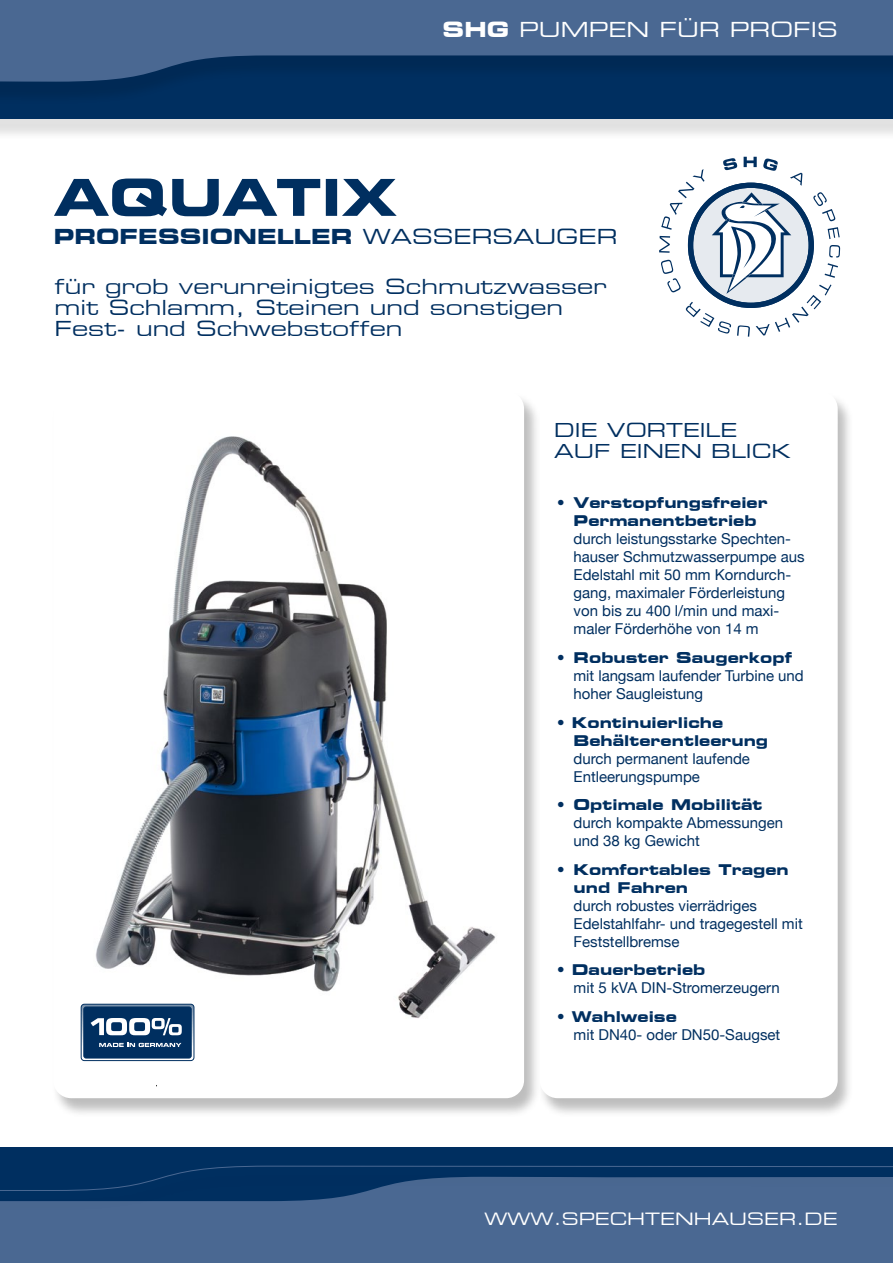
<style>
.page{position:relative;width:893px;height:1263px;background:#fff}
.page>*{position:absolute;margin:0;border:0;box-sizing:border-box;transform-origin:0 0}
.t1{font:51px "Eurostile Bold Extended Two";color:#002f60}
.t2{font:21px/21px "Eurostile Extended Two";color:#002f60}
.t3{font:21px "Eurostile Bold Extended Two";color:#002f60}
.t4{font:21px "Eurostile Extended Two";color:#fff}
.t5{font:19.5px/21px "Eurostile Extended Two";color:#002f60}
.t6{font:17.25px "Eurostile Extended Two";color:#fff}
.t7{font:15px/18px "Helvetica Neue";color:#002f60}
.t8{font:15px/18px "Eurostile Bold Extended Two";color:#002f60}
.s1{font-family:"Eurostile Bold Extended Two"}
.s2{font-family:"Eurostile Extended Two"}
</style>
<div class="page">
<div style="left:538px;top:392px;width:316px;height:726px;background:#000;opacity:.26"></div>
<div style="left:540px;top:391px;width:298px;height:707px;background:#fff;border-radius:18px"></div>
<div style="left:51px;top:392px;width:490px;height:726px;background:#000;opacity:.26"></div>
<div style="left:53px;top:391px;width:471px;height:707px;background:#fff;border-radius:18px"></div>
<div style="left:0;top:0;width:893px;height:141px;background:#000;opacity:.12"></div>
<div style="left:0;top:0;width:893px;height:118px;background:#002f60"></div>
<svg style="left:0;top:0;width:893px;height:82px;fill:#4a6892"></svg>
<svg style="left:659px;top:157px;width:181px;height:180px"></svg>
<div style="left:0;top:1148px;width:893px;height:115px;background:#002f60"></div>
<svg style="left:0;top:1165px;width:893px;height:98px"></svg>
<img style="left:84px;top:436px;width:412px;height:593px">
<hr style="left:81px;top:1004px;width:113px;height:1px;background:#738da8">
<hr style="left:81px;top:1006px;width:113px;height:2px;background:#7d95ae">
<div style="left:81px;top:1004px;width:113px;height:57px;border:1px solid #002f60;border-radius:3px"></div>
<div style="left:84px;top:1007px;width:107px;height:51px;background:#002f60;border-radius:2px"></div>
<div style="left:83px;top:1006px;width:109px;height:52px;border:1px solid #002f60;border-radius:2px"></div>
<svg style="left:91px;top:1018px;width:91px;height:39px"></svg>
<h2 class="t4" style="left:443px;top:15px;width:397px"><span class="s1">SHG</span> PUMPEN FÜR PROFIS</h2>
<h1 class="t1" style="left:54px;top:162px;width:345px">AQUATIX</h1>
<h2 class="t3" style="left:54px;top:222px;width:565px">PROFESSIONELLER <span class="s2">WASSERSAUGER</span></h2>
<h2 class="t2" style="left:54px;top:275px;width:554px">für grob verunreinigtes Schmutzwasser mit Schlamm, Steinen und sonstigen<br>Fest- und Schwebstoffen</h2>
<h3 class="t5" style="left:554px;top:419px;width:238px">DIE VORTEILE<br>AUF EINEN BLICK</h3>
<p class="t8" style="left:557px;top:494px;width:212px;text-align:center"><span class="s2">•</span> Verstopfungsfreier<br>Permanentbetrieb</p>
<p class="t7" style="left:574px;top:531px;width:233px">durch leistungsstarke Spechten&shy;hauser Schmutzwasserpumpe aus<br>Edelstahl mit 50 mm Korndurch&shy;gang, maximaler Förderleistung von bis zu 400 l/min und maxi&shy;maler Förderhöhe von 14 m</p>
<p class="t8" style="left:557px;top:648px;width:237px">• Robuster Saugerkopf</p>
<p class="t7" style="left:574px;top:667px;width:232px">mit langsam laufender Turbine und hoher Saugleistung</p>
<p class="t8" style="left:574px;top:713px;width:196px;text-indent:-16px">• Kontinuierliche<br>Behälterentleerung</p>
<p class="t7" style="left:574px;top:750px;width:178px">durch permanent laufende<br>Entleerungspumpe</p>
<p class="t8" style="left:557px;top:795px;width:207px">• Optimale Mobilität</p>
<p class="t7" style="left:574px;top:814px;width:211px">durch kompakte Abmessungen und 38 kg Gewicht</p>
<p class="t8" style="left:574px;top:860px;width:217px;text-indent:-16px">• Komfortables Tragen und Fahren</p>
<p class="t7" style="left:574px;top:897px;width:231px">durch robustes vierrädriges<br>Edelstahlfahr- und tragegestell mit<br>Feststellbremse</p>
<p class="t8" style="left:557px;top:960px;width:150px">• Dauerbetrieb</p>
<p class="t7" style="left:574px;top:979px;width:208px">mit 5 kVA DIN-Stromerzeugern</p>
<p class="t8" style="left:557px;top:1007px;width:121px">• Wahlweise</p>
<p class="t7" style="left:574px;top:1026px;width:208px">mit DN40- oder DN50-Saugset</p>
<p class="t6" style="left:484px;top:1206px;width:355px">WWW.SPECHTENHAUSER.DE</p>
</div>
